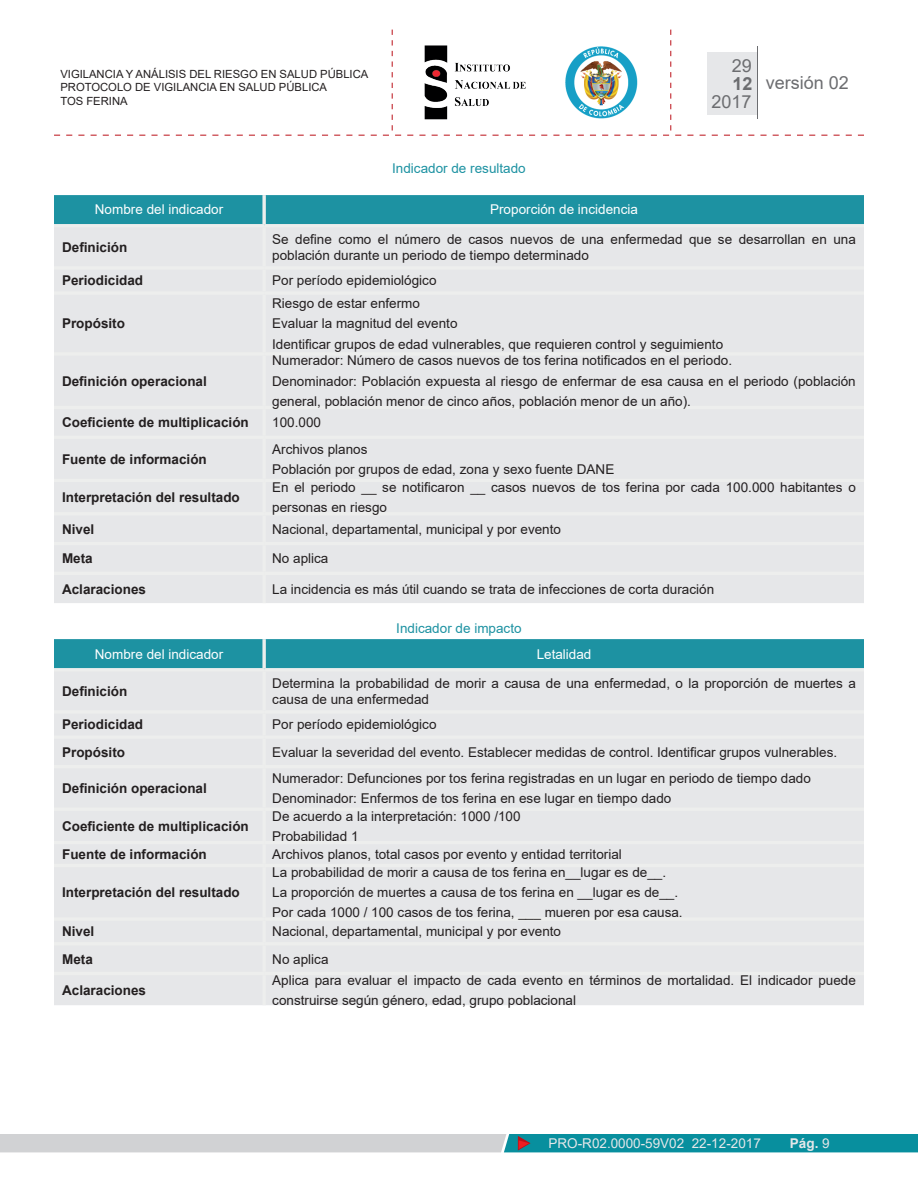
<style>
.page{position:relative;width:918px;height:1188px;background:#fff}
.page>*{position:absolute;margin:0;border:0;box-sizing:border-box;transform-origin:0 0}
.t1{font:18px/35.1px "Arial";color:#6c6d70;text-align:right}
.t2{font:700 18px "Arial";color:#6c6d70}
.t3{font:13.5px/20.1px "Arial";color:#231f20}
.t4{font:700 13.5px "Arial";color:#231f20}
.t5{font:13.5px "Arial";color:#fff}
.t6{font:13.5px "Arial";color:#1d92a2}
.t7{font:13.5px "Arial";color:#e6e7e9}
.t8{font:700 13.5px "Arial";color:#e6e7e9}
.t9{font:11.25px/13.5px "Arial";color:#231f20}
.s1{font-weight:400}
</style>
<div class="page">
<svg style="left:54px;top:30px;width:810px;height:106px"></svg>
<div style="left:707px;top:52px;width:50px;height:62px;background:#e6e7e9"></div>
<hr style="left:757px;top:46px;width:1px;height:73px;background:#6c6d70">
<svg style="left:0;top:1134px;width:918px;height:18px;background:#78b3bb"></svg>
<div style="left:54px;top:195px;width:810px;height:29px;background:#1d92a2"></div>
<div style="left:54px;top:227px;width:810px;height:376px;background:#e6e7e9"></div>
<svg style="left:262px;top:195px;width:4px;height:29px"></svg>
<hr style="left:54px;top:224px;width:210px;height:3px;background:#edeeed">
<hr style="left:264px;top:224px;width:600px;height:3px;background:#edeeed">
<hr style="left:262px;top:227px;width:4px;height:39px;background:#edeeed">
<hr style="left:54px;top:266px;width:210px;height:4px;background:#edeeed">
<hr style="left:264px;top:266px;width:600px;height:4px;background:#edeeed">
<hr style="left:262px;top:270px;width:4px;height:21px;background:#edeeed">
<hr style="left:54px;top:291px;width:210px;height:4px;background:#edeeed">
<hr style="left:264px;top:291px;width:600px;height:4px;background:#edeeed">
<hr style="left:262px;top:295px;width:4px;height:57px;background:#edeeed">
<hr style="left:54px;top:352px;width:210px;height:4px;background:#edeeed">
<hr style="left:264px;top:352px;width:600px;height:4px;background:#edeeed">
<hr style="left:262px;top:356px;width:4px;height:50px;background:#edeeed">
<hr style="left:54px;top:406px;width:210px;height:3px;background:#edeeed">
<hr style="left:264px;top:406px;width:600px;height:3px;background:#edeeed">
<hr style="left:262px;top:409px;width:4px;height:27px;background:#edeeed">
<hr style="left:54px;top:436px;width:210px;height:3px;background:#edeeed">
<hr style="left:264px;top:436px;width:600px;height:3px;background:#edeeed">
<hr style="left:262px;top:439px;width:4px;height:40px;background:#edeeed">
<hr style="left:54px;top:479px;width:210px;height:3px;background:#edeeed">
<hr style="left:264px;top:479px;width:600px;height:3px;background:#edeeed">
<hr style="left:262px;top:482px;width:4px;height:30px;background:#edeeed">
<hr style="left:54px;top:512px;width:210px;height:4px;background:#edeeed">
<hr style="left:264px;top:512px;width:600px;height:4px;background:#edeeed">
<hr style="left:262px;top:516px;width:4px;height:26px;background:#edeeed">
<hr style="left:54px;top:542px;width:210px;height:3px;background:#edeeed">
<hr style="left:264px;top:542px;width:600px;height:3px;background:#edeeed">
<hr style="left:262px;top:545px;width:4px;height:27px;background:#edeeed">
<hr style="left:54px;top:572px;width:210px;height:3px;background:#edeeed">
<hr style="left:264px;top:572px;width:600px;height:3px;background:#edeeed">
<hr style="left:262px;top:575px;width:4px;height:28px;background:#edeeed">
<div style="left:54px;top:639px;width:810px;height:29px;background:#1d92a2"></div>
<div style="left:54px;top:671px;width:810px;height:334px;background:#e6e7e9"></div>
<svg style="left:262px;top:639px;width:4px;height:29px"></svg>
<hr style="left:54px;top:668px;width:210px;height:3px;background:#edeeed">
<hr style="left:264px;top:668px;width:600px;height:3px;background:#edeeed">
<hr style="left:262px;top:671px;width:4px;height:39px;background:#edeeed">
<hr style="left:54px;top:710px;width:210px;height:4px;background:#edeeed">
<hr style="left:264px;top:710px;width:600px;height:4px;background:#edeeed">
<hr style="left:262px;top:714px;width:4px;height:21px;background:#edeeed">
<hr style="left:54px;top:735px;width:210px;height:4px;background:#edeeed">
<hr style="left:264px;top:735px;width:600px;height:4px;background:#edeeed">
<hr style="left:262px;top:739px;width:4px;height:26px;background:#edeeed">
<hr style="left:54px;top:765px;width:210px;height:3px;background:#edeeed">
<hr style="left:264px;top:765px;width:600px;height:3px;background:#edeeed">
<hr style="left:262px;top:768px;width:4px;height:40px;background:#edeeed">
<hr style="left:54px;top:808px;width:210px;height:3px;background:#edeeed">
<hr style="left:264px;top:808px;width:600px;height:3px;background:#edeeed">
<hr style="left:262px;top:811px;width:4px;height:30px;background:#edeeed">
<hr style="left:54px;top:841px;width:210px;height:3px;background:#edeeed">
<hr style="left:264px;top:841px;width:600px;height:3px;background:#edeeed">
<hr style="left:262px;top:844px;width:4px;height:20px;background:#edeeed">
<hr style="left:54px;top:864px;width:210px;height:3px;background:#edeeed">
<hr style="left:264px;top:864px;width:600px;height:3px;background:#edeeed">
<hr style="left:262px;top:867px;width:4px;height:50px;background:#edeeed">
<hr style="left:54px;top:917px;width:210px;height:4px;background:#edeeed">
<hr style="left:264px;top:917px;width:600px;height:4px;background:#edeeed">
<hr style="left:262px;top:921px;width:4px;height:21px;background:#edeeed">
<hr style="left:54px;top:942px;width:210px;height:3px;background:#edeeed">
<hr style="left:264px;top:942px;width:600px;height:3px;background:#edeeed">
<hr style="left:262px;top:945px;width:4px;height:27px;background:#edeeed">
<hr style="left:54px;top:972px;width:210px;height:3px;background:#edeeed">
<hr style="left:264px;top:972px;width:600px;height:3px;background:#edeeed">
<hr style="left:262px;top:975px;width:4px;height:30px;background:#edeeed">
<h1 class="t1" style="left:712px;top:48px;width:42px">29<br>2017</h1>
<p class="t9" style="left:60px;top:67px;width:310px">VIGILANCIA Y ANÁLISIS DEL RIESGO EN SALUD PÚBLICA<br>PROTOCOLO DE VIGILANCIA EN SALUD PÚBLICA<br>TOS FERINA</p>
<h1 class="t1" style="left:766px;top:65px;width:85px">versión 02</h1>
<h1 class="t2" style="left:733px;top:71px;width:22px">12</h1>
<p class="t6" style="left:392px;top:159px;width:135px">Indicador de resultado</p>
<p class="t5" style="left:95px;top:200px;width:130px">Nombre del indicador</p>
<p class="t5" style="left:490px;top:200px;width:149px">Proporción de incidencia</p>
<p class="t4" style="left:62px;top:237px;width:67px">Definición</p>
<p class="t3" style="left:272px;top:231px;width:585px;line-height:16.2px">Se define como el número de casos nuevos de una enfermedad que se desarrollan en una población durante un periodo de tiempo determinado</p>
<p class="t4" style="left:62px;top:271px;width:83px">Periodicidad</p>
<p class="t3" style="left:272px;top:271px;width:166px">Por período epidemiológico</p>
<p class="t4" style="left:62px;top:314px;width:65px">Propósito</p>
<p class="t3" style="left:272px;top:293px;width:452px">Riesgo de estar enfermo<br>Evaluar la magnitud del evento<br>Identificar grupos de edad vulnerables, que requieren control y seguimiento</p>
<p class="t4" style="left:62px;top:371px;width:146px">Definición operacional</p>
<p class="t3" style="left:272px;top:351px;width:585px">Numerador: Número de casos nuevos de tos ferina notificados en el periodo.<br>Denominador: Población expuesta al riesgo de enfermar de esa causa en el periodo (población general, población menor de cinco años, población menor de un año).</p>
<p class="t4" style="left:62px;top:413px;width:188px">Coeficiente de multiplicación</p>
<p class="t3" style="left:272px;top:412px;width:50px">100.000</p>
<p class="t4" style="left:62px;top:450px;width:146px">Fuente de información</p>
<p class="t3" style="left:272px;top:439px;width:344px">Archivos planos<br>Población por grupos de edad, zona y sexo fuente DANE</p>
<p class="t4" style="left:62px;top:488px;width:179px">Interpretación del resultado</p>
<p class="t3" style="left:272px;top:477px;width:585px">En el periodo __ se notificaron __ casos nuevos de tos ferina por cada 100.000 habitantes o personas en riesgo</p>
<p class="t4" style="left:62px;top:519px;width:34px">Nivel</p>
<p class="t3" style="left:272px;top:519px;width:290px">Nacional, departamental, municipal y por evento</p>
<p class="t4" style="left:62px;top:549px;width:32px">Meta</p>
<p class="t3" style="left:272px;top:548px;width:58px">No aplica</p>
<p class="t4" style="left:62px;top:580px;width:86px">Aclaraciones</p>
<p class="t3" style="left:272px;top:579px;width:443px">La incidencia es más útil cuando se trata de infecciones de corta duración</p>
<p class="t6" style="left:396px;top:619px;width:127px">Indicador de impacto</p>
<p class="t5" style="left:95px;top:644px;width:130px">Nombre del indicador</p>
<p class="t5" style="left:537px;top:644px;width:56px">Letalidad</p>
<p class="t4" style="left:62px;top:681px;width:67px">Definición</p>
<p class="t3" style="left:272px;top:675px;width:585px;line-height:16.2px">Determina la probabilidad de morir a causa de una enfermedad, o la proporción de muertes a causa de una enfermedad</p>
<p class="t4" style="left:62px;top:715px;width:83px">Periodicidad</p>
<p class="t3" style="left:272px;top:715px;width:166px">Por período epidemiológico</p>
<p class="t4" style="left:62px;top:743px;width:65px">Propósito</p>
<p class="t3" style="left:272px;top:742px;width:567px">Evaluar la severidad del evento. Establecer medidas de control. Identificar grupos vulnerables.</p>
<p class="t4" style="left:62px;top:779px;width:146px">Definición operacional</p>
<p class="t3" style="left:272px;top:768px;width:540px">Numerador: Defunciones por tos ferina registradas en un lugar en periodo de tiempo dado<br>Denominador: Enfermos de tos ferina en ese lugar en tiempo dado</p>
<p class="t4" style="left:62px;top:817px;width:188px">Coeficiente de multiplicación</p>
<p class="t3" style="left:272px;top:806px;width:250px">De acuerdo a la interpretación: 1000 /100<br>Probabilidad 1</p>
<p class="t4" style="left:62px;top:845px;width:146px">Fuente de información</p>
<p class="t3" style="left:272px;top:844px;width:351px">Archivos planos, total casos por evento y entidad territorial</p>
<p class="t4" style="left:62px;top:883px;width:179px">Interpretación del resultado</p>
<p class="t3" style="left:272px;top:862px;width:412px">La probabilidad de morir a causa de tos ferina en__lugar es de__.<br>La proporción de muertes a causa de tos ferina en __lugar es de__.<br>Por cada 1000 / 100 casos de tos ferina, ___ mueren por esa causa.</p>
<p class="t4" style="left:62px;top:922px;width:34px">Nivel</p>
<p class="t3" style="left:272px;top:921px;width:290px">Nacional, departamental, municipal y por evento</p>
<p class="t4" style="left:62px;top:949px;width:32px">Meta</p>
<p class="t3" style="left:272px;top:949px;width:58px">No aplica</p>
<p class="t4" style="left:62px;top:981px;width:86px">Aclaraciones</p>
<p class="t3" style="left:272px;top:970px;width:585px">Aplica para evaluar el impacto de cada evento en términos de mortalidad. El indicador puede construirse según género, edad, grupo poblacional</p>
<p class="t7" style="left:549px;top:1134px;width:214px">PRO-R02.0000-59V02 22-12-2017</p>
<p class="t8" style="left:790px;top:1134px;width:41px">Pág. <span class="s1">9</span></p>
</div>
